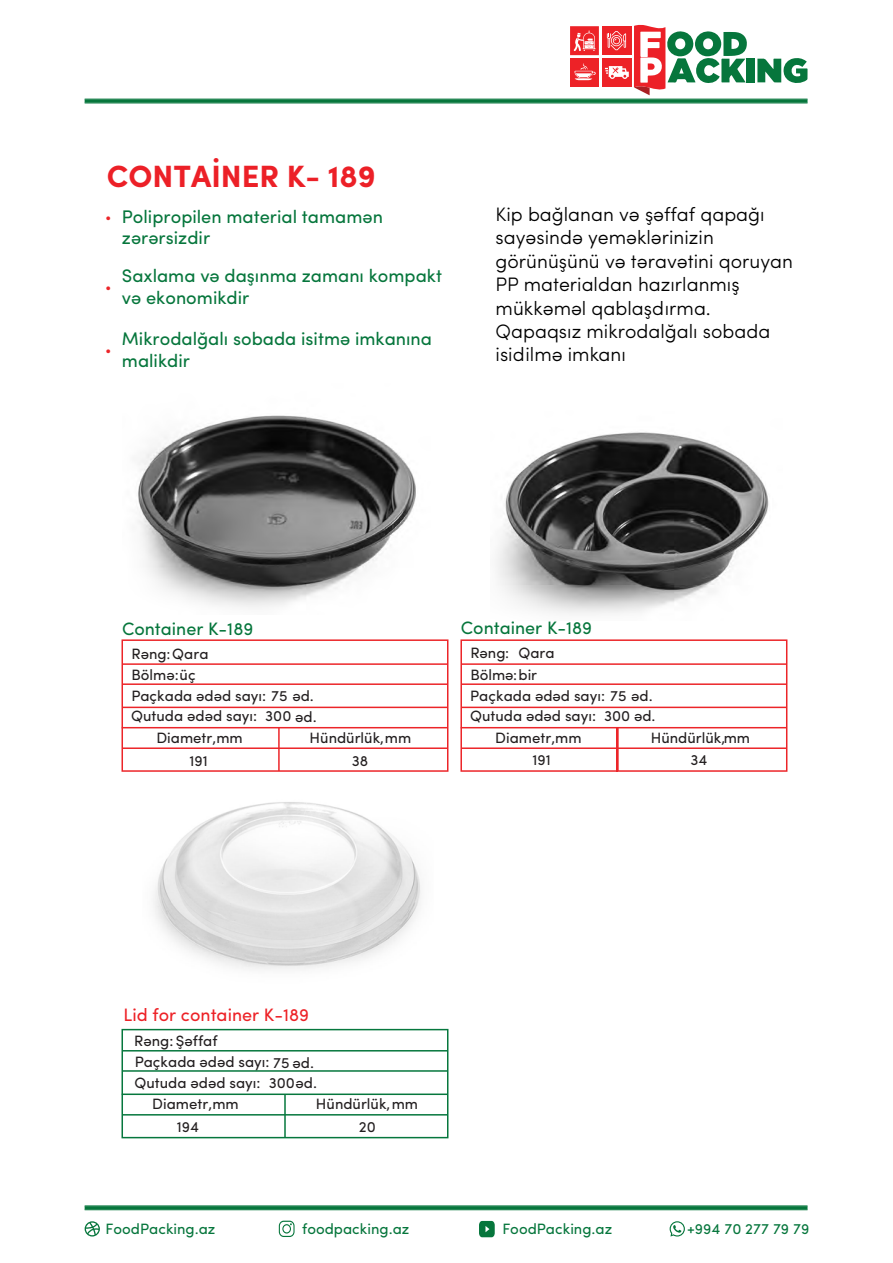
<style>
.page{position:relative;width:893px;height:1263px;background:#fff}
.page>*{position:absolute;margin:0;border:0;box-sizing:border-box;transform-origin:0 0}
.t1{font:700 30.75px "Sofia Pro";color:#ec2027}
.t2{font:300 19.5px/23.4px "Sofia Pro";color:#000}
.t3{font:18.3px/21.9px "Sofia Pro";color:#06763c}
.t4{font:18px "Sofia Pro";color:#06763c}
.t5{font:18px "Sofia Pro";color:#ed2227}
.t6{font:18px "Myriad Pro";color:#ec2529}
.t7{font:15px/20.2px "Sofia Pro";color:#231f20}
.t8{font:15px "Sofia Pro";color:#06763c}
.s1{font-family:"Myriad Pro";font-size:18px;color:#ec2529}
.s2{font-family:"Myriad Pro"}
</style>
<div class="page">
<img style="left:496px;top:432px;width:273px;height:182px">
<img style="left:138px;top:415px;width:278px;height:193px">
<img style="left:153px;top:802px;width:268px;height:168px">
<div style="left:121px;top:1029px;width:327px;height:109px;border:2px solid #06773d"></div>
<hr style="left:122px;top:1070px;width:326px;height:2px;background:#06773d">
<hr style="left:122px;top:1050px;width:326px;height:1px;background:#06773d">
<hr style="left:122px;top:1093px;width:326px;height:2px;background:#06773d">
<hr style="left:122px;top:1114px;width:325px;height:1px;background:#06773d">
<hr style="left:284px;top:1094px;width:2px;height:43px;background:#06773d">
<div style="left:121px;top:639px;width:327px;height:133px;border:2px solid #ec2529"></div>
<hr style="left:122px;top:707px;width:326px;height:1px;background:#ec2529">
<hr style="left:122px;top:683px;width:326px;height:2px;background:#ec2529">
<hr style="left:122px;top:663px;width:326px;height:2px;background:#ec2529">
<hr style="left:122px;top:727px;width:326px;height:1px;background:#ec2529">
<hr style="left:122px;top:747px;width:325px;height:2px;background:#ec2529">
<hr style="left:278px;top:727px;width:2px;height:44px;background:#ec2529">
<div style="left:460px;top:639px;width:327px;height:133px;border:2px solid #ec2529"></div>
<hr style="left:461px;top:707px;width:326px;height:1px;background:#ec2529">
<hr style="left:461px;top:683px;width:326px;height:2px;background:#ec2529">
<hr style="left:461px;top:663px;width:326px;height:2px;background:#ec2529">
<hr style="left:461px;top:727px;width:326px;height:1px;background:#ec2529">
<hr style="left:461px;top:747px;width:325px;height:2px;background:#ec2529">
<hr style="left:617px;top:727px;width:2px;height:44px;background:#ec2529">
<svg style="left:85px;top:99px;width:722px;height:4px;background:#177f49"></svg>
<hr style="left:85px;top:103px;width:722px;height:1px;background:#06763c">
<hr style="left:85px;top:1205px;width:722px;height:1px;background:#06763c">
<hr style="left:85px;top:1206px;width:722px;height:3px;background:#06763c">
<hr style="left:85px;top:1209px;width:722px;height:1px;background:#06763c">
<div style="left:570px;top:58px;width:29px;height:29px;background:#ed2227"></div>
<div style="left:602px;top:26px;width:29px;height:29px;background:#ed2227"></div>
<div style="left:602px;top:58px;width:29px;height:29px;background:#ed2227"></div>
<svg style="left:757px;top:58px;width:50px;height:25px"></svg>
<div style="left:746px;top:58px;width:8px;height:25px;background:#06763c"></div>
<svg style="left:570px;top:26px;width:29px;height:29px"></svg>
<svg style="left:605px;top:25px;width:142px;height:70px"></svg>
<svg style="left:574px;top:63px;width:22px;height:17px"></svg>
<svg style="left:669px;top:1221px;width:16px;height:16px"></svg>
<svg style="left:85px;top:1221px;width:15px;height:15px"></svg>
<svg style="left:279px;top:1221px;width:16px;height:16px"></svg>
<svg style="left:479px;top:1221px;width:16px;height:16px"></svg>
<h1 class="t1" style="left:107px;top:153px;width:270px">CONTAİNER K- 189</h1>
<p class="t3" style="left:122px;top:204px;width:263px;text-indent:-16px"><span class="s1">•</span> Polipropilen material tamamÿn zÿrÿrsizdir</p>
<p class="t6" style="left:106px;top:276px;width:7px">•</p>
<p class="t6" style="left:106px;top:338px;width:7px">•</p>
<p class="t3" style="left:122px;top:264px;width:322px">Saxlama vÿ daşınma zamanı kompakt vÿ ekonomikdir</p>
<p class="t3" style="left:122px;top:326px;width:312px">Mikrodalğalı sobada isitmÿ imkanına malikdir</p>
<h2 class="t2" style="left:496px;top:201px;width:299px">Kip bağlanan vÿ şÿffaf qapağı sayÿsindÿ yemÿklÿrinizin görünüşünü vÿ tÿravÿtini qoruyan<br>PP materialdan hazırlanmış mükkÿmÿl qablaşdırma.<br>Qapaqsız mikrodalğalı sobada isidilmÿ imkanı</h2>
<p class="t4" style="left:122px;top:615px;width:133px">Container K-189</p>
<p class="t7" style="left:131px;top:663px;width:66px">Bölmÿ:üç</p>
<p class="t7" style="left:131px;top:642px;width:79px">Rÿng<span class="s2">:</span> Qara</p>
<p class="t7" style="left:131px;top:685px;width:187px">Paçkada ÿdÿd sayı: 75 ÿd.<br>Qutuda ÿdÿd sayı: 300 ÿd.</p>
<p class="t7" style="left:156px;top:727px;width:88px">Diametr,mm</p>
<p class="t7" style="left:310px;top:727px;width:103px">Hündürlük,mm</p>
<p class="t7" style="left:190px;top:749px;width:20px">191</p>
<p class="t7" style="left:352px;top:749px;width:18px">38</p>
<p class="t4" style="left:461px;top:615px;width:133px">Container K-189</p>
<p class="t7" style="left:470px;top:663px;width:68px">Bölmÿ<span class="s2">:</span>bir</p>
<p class="t7" style="left:470px;top:642px;width:86px">Rÿng<span class="s2">:</span> Qara</p>
<p class="t7" style="left:470px;top:684px;width:187px">Paçkada ÿdÿd sayı: 75 ÿd.<br>Qutuda ÿdÿd sayı: 300 ÿd.</p>
<p class="t7" style="left:495px;top:727px;width:88px">Diametr,mm</p>
<p class="t7" style="left:651px;top:726px;width:101px">Hündürlük,mm</p>
<p class="t7" style="left:532px;top:749px;width:20px">191</p>
<p class="t7" style="left:691px;top:749px;width:18px">34</p>
<p class="t5" style="left:124px;top:1001px;width:187px">Lid for container K-189</p>
<p class="t7" style="left:134px;top:1030px;width:85px">Rÿng: Şÿffaf</p>
<p class="t7" style="left:135px;top:1051px;width:181px">Paçkada ÿdÿd sayı: 75 ÿd.<br>Qutuda ÿdÿd sayı:</p>
<p class="t7" style="left:269px;top:1071px;width:50px">300ÿd.</p>
<p class="t7" style="left:177px;top:1092px;width:64px;line-height:22.4px;text-indent:-24px">Diametr,mm<br>194</p>
<p class="t7" style="left:316px;top:1092px;width:104px;line-height:22.4px;text-align:center">Hündürlük,mm<br>20</p>
<p class="t8" style="left:106px;top:1218px;width:111px">FoodPacking.az</p>
<p class="t8" style="left:302px;top:1218px;width:109px">foodpacking.az</p>
<p class="t8" style="left:502px;top:1218px;width:111px">FoodPacking.az</p>
<p class="t8" style="left:687px;top:1218px;width:124px">+994 70 277 79 79</p>
</div>
